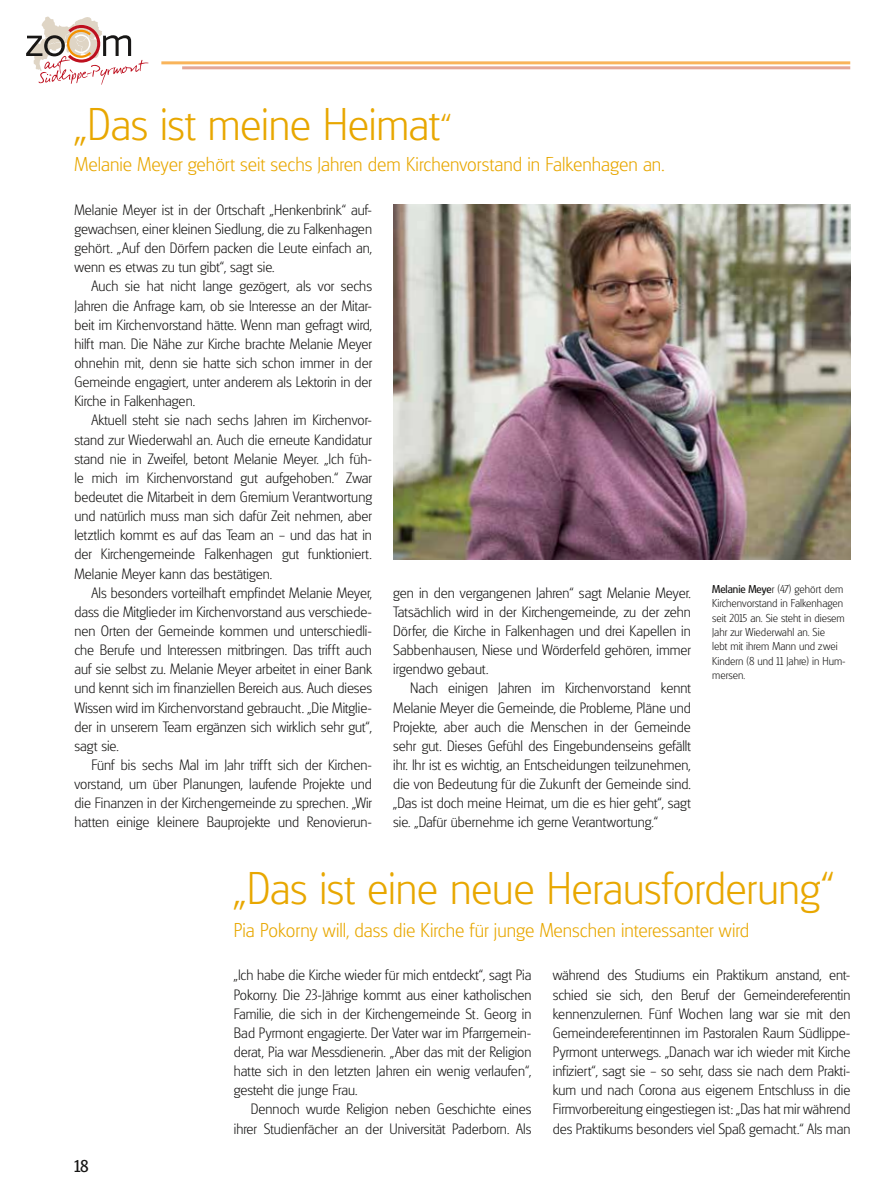
<style>
.page{position:relative;width:893px;height:1191px;background:#fff}
.page>*{position:absolute;margin:0;border:0;box-sizing:border-box;transform-origin:0 0}
.t1{font:300 48px "Glasgow Pro";letter-spacing:-.005em;color:#e8a700}
.t2{font:300 21px "Glasgow Pro";color:#e8a700}
.t3{font:18px "Glasgow Pro";color:#181716}
.t4{font:300 15.75px/19.2px "Glasgow Pro";color:#181716;text-align:justify}
.t5{font:300 12px/14.4px "Glasgow Pro";color:#181716}
.s1{font-size:39px}
.s2{font-weight:400}
</style>
<div class="page">
<hr style="left:161px;top:61px;width:689px;height:3px;background:#f9b45a">
<hr style="left:182px;top:66px;width:668px;height:3px;background:#e4a796">
<svg style="left:26px;top:17px;width:122px;height:68px"></svg>
<img style="left:393px;top:205px;width:457px;height:354px">
<h1 class="t1" style="left:74px;top:98px;width:378px">„Das ist meine Heimat<span class="s1">“</span></h1>
<h2 class="t2" style="left:75px;top:153px;width:591px">Melanie Meyer gehört seit sechs Jahren dem Kirchenvorstand in Falkenhagen an.</h2>
<p class="t4" style="left:74px;top:200px;width:299px">Melanie Meyer ist in der Ortschaft „Henkenbrink“ auf&shy;gewachsen, einer kleinen Siedlung, die zu Falkenhagen gehört. „Auf den Dörfern packen die Leute einfach an, wenn es etwas zu tun gibt“, sagt sie.</p>
<p class="t4" style="left:74px;top:277px;width:299px;text-indent:17px">Auch sie hat nicht lange gezögert, als vor sechs Jahren die Anfrage kam, ob sie Interesse an der Mitar&shy;beit im Kirchenvorstand hätte. Wenn man gefragt wird, hilft man. Die Nähe zur Kirche brachte Melanie Meyer ohnehin mit, denn sie hatte sich schon immer in der Gemeinde engagiert, unter anderem als Lektorin in der Kirche in Falkenhagen.</p>
<p class="t4" style="left:74px;top:410px;width:299px;text-indent:17px">Aktuell steht sie nach sechs Jahren im Kirchenvor&shy;stand zur Wiederwahl an. Auch die erneute Kandidatur stand nie in Zweifel, betont Melanie Meyer. „Ich füh&shy;le mich im Kirchenvorstand gut aufgehoben.“ Zwar bedeutet die Mitarbeit in dem Gremium Verantwortung und natürlich muss man sich dafür Zeit nehmen, aber letztlich kommt es auf das Team an – und das hat in der Kirchengemeinde Falkenhagen gut funktioniert.<br>Melanie Meyer kann das bestätigen.</p>
<p class="t4" style="left:74px;top:583px;width:299px;text-indent:17px">Als besonders vorteilhaft empfindet Melanie Meyer, dass die Mitglieder im Kirchenvorstand aus verschiede&shy;nen Orten der Gemeinde kommen und unterschiedli&shy;che Berufe und Interessen mitbringen. Das trifft auch auf sie selbst zu. Melanie Meyer arbeitet in einer Bank und kennt sich im finanziellen Bereich aus. Auch dieses Wissen wird im Kirchenvorstand gebraucht. „Die Mitglie&shy;der in unserem Team ergänzen sich wirklich sehr gut“, sagt sie.</p>
<p class="t4" style="left:74px;top:755px;width:299px;text-indent:17px">Fünf bis sechs Mal im Jahr trifft sich der Kirchen&shy;vorstand, um über Planungen, laufende Projekte und die Finanzen in der Kirchengemeinde zu sprechen. „Wir hatten einige kleinere Bauprojekte und Renovierun-</p>
<p class="t4" style="left:393px;top:583px;width:299px">gen in den vergangenen Jahren“ sagt Melanie Meyer.<br>Tatsächlich wird in der Kirchengemeinde, zu der zehn Dörfer, die Kirche in Falkenhagen und drei Kapellen in Sabbenhausen, Niese und Wörderfeld gehören, immer irgendwo gebaut.</p>
<p class="t4" style="left:393px;top:678px;width:299px;text-indent:17px">Nach einigen Jahren im Kirchenvorstand kennt Melanie Meyer die Gemeinde, die Probleme, Pläne und Projekte, aber auch die Menschen in der Gemeinde sehr gut. Dieses Gefühl des Eingebundenseins gefällt ihr. Ihr ist es wichtig, an Entscheidungen teilzunehmen, die von Bedeutung für die Zukunft der Gemeinde sind. „Das ist doch meine Heimat, um die es hier geht“, sagt sie. „Dafür übernehme ich gerne Verantwortung.“</p>
<p class="t5" style="left:712px;top:582px;width:135px"><span class="s2">Melanie Meye</span>r (47) gehört dem<br>Kirchenvorstand in Falkenhagen seit 2015 an. Sie steht in diesem<br>Jahr zur Wiederwahl an. Sie<br>lebt mit ihrem Mann und zwei<br>Kindern (8 und 11 Jahre) in Hum&shy;mersen.</p>
<h1 class="t1" style="left:234px;top:861px;width:602px">„Das ist eine neue Herausforderung“</h1>
<h2 class="t2" style="left:234px;top:918px;width:517px">Pia Pokorny will, dass die Kirche für junge Menschen interessanter wird</h2>
<p class="t3" style="left:74px;top:1155px;width:16px">18</p>
<p class="t4" style="left:234px;top:965px;width:299px">„Ich habe die Kirche wieder für mich entdeckt“, sagt Pia Pokorny. Die 23-Jährige kommt aus einer katholischen Familie, die sich in der Kirchengemeinde St. Georg in Bad Pyrmont engagierte. Der Vater war im Pfarrgemein&shy;derat, Pia war Messdienerin. „Aber das mit der Religion hatte sich in den letzten Jahren ein wenig verlaufen“, gesteht die junge Frau.</p>
<p class="t4" style="left:234px;top:1099px;width:299px;text-align:right">Dennoch wurde Religion neben Geschichte eines ihrer Studienfächer an der Universität Paderborn. Als</p>
<p class="t4" style="left:553px;top:965px;width:299px">während des Studiums ein Praktikum anstand, ent&shy;schied sie sich, den Beruf der Gemeindereferentin kennenzulernen. Fünf Wochen lang war sie mit den Gemeindereferentinnen im Pastoralen Raum Südlippe-Pyrmont unterwegs. „Danach war ich wieder mit Kirche infiziert“, sagt sie – so sehr, dass sie nach dem Prakti&shy;kum und nach Corona aus eigenem Entschluss in die Firmvorbereitung eingestiegen ist: „Das hat mir während des Praktikums besonders viel Spaß gemacht.“ Als man</p>
</div>
